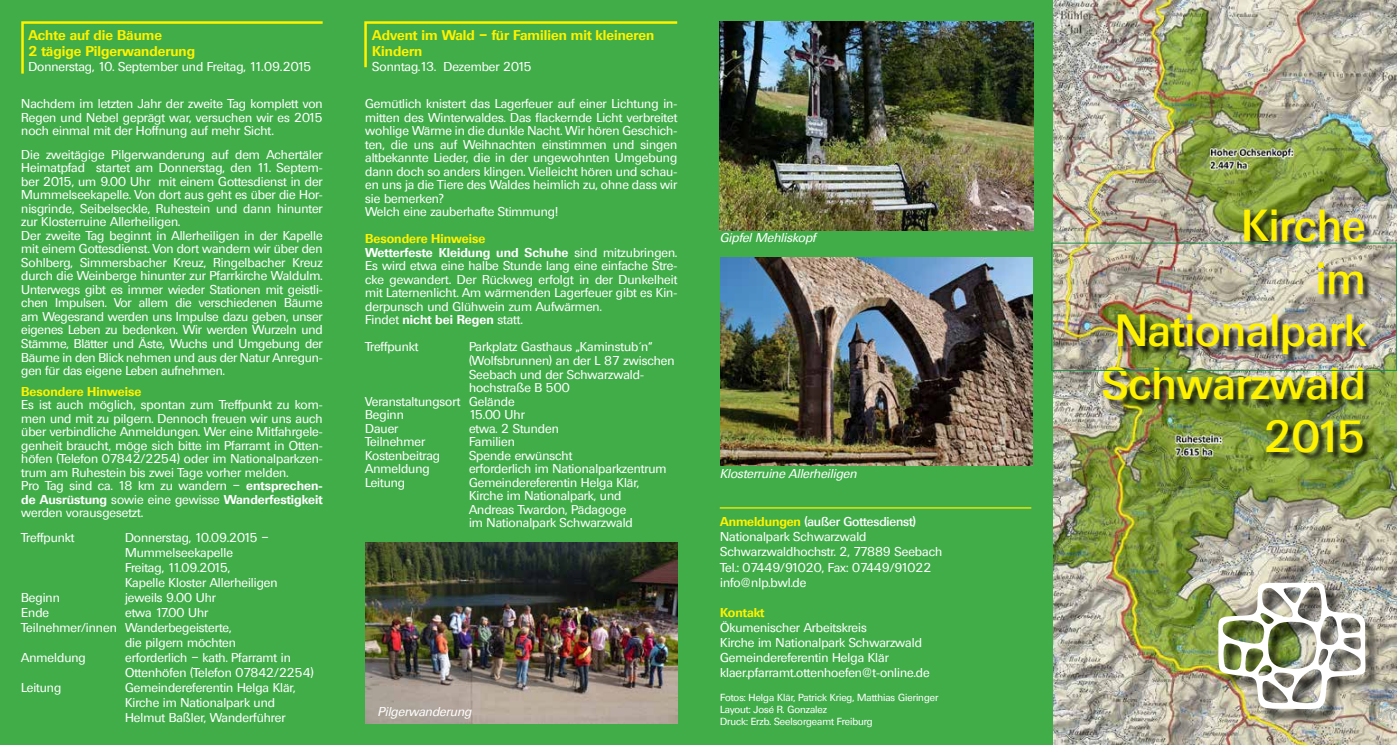
<style>
.page{position:relative;width:1397px;height:745px;background:#fff}
.page>*{position:absolute;margin:0;border:0;box-sizing:border-box;transform-origin:0 0}
.t1{font:500 43.75px/52.5px "Ultimate Serial";color:#fff200;text-align:right}
.t2{font:700 13.75px/16.5px "Ultimate Serial";color:#fff200}
.t3{font:12.5px/13.5px "Ultimate Serial";color:#fff}
.t4{font:italic 12.5px "Ultimate Serial";color:#fff}
.t5{font:700 12.5px "Ultimate Serial";color:#fff200}
.t6{font:10px/12px "Ultimate Serial";color:#fff}
.s1{font-weight:700}
.s2{font-weight:700;color:#fff200}
.s3{font-weight:500}
</style>
<div class="page">
<div style="left:0;top:0;width:1396px;height:744px;background:#41ad49"></div>
<img style="left:1052px;top:0;width:344px;height:744px">
<div style="left:1220px;top:584px;width:160px;height:140px;background:#000;opacity:.75"></div>
<img style="left:1217px;top:582px;width:148px;height:127px">
<div style="left:1104px;top:211px;width:270px;height:250px;background:#000;opacity:.75"></div>
<svg style="left:364px;top:21px;width:314px;height:47px"></svg>
<hr style="left:719px;top:507px;width:312px;height:1px;background:#fff200">
<div style="left:1051px;top:243px;width:345px;height:127px;border:1px solid #1e8e44"></div>
<svg style="left:21px;top:21px;width:302px;height:53px"></svg>
<img style="left:365px;top:542px;width:312px;height:181px">
<img style="left:719px;top:21px;width:314px;height:209px">
<img style="left:720px;top:257px;width:311px;height:208px">
<p class="t2" style="left:28px;top:25px;width:168px">Achte auf die Bäume<br>2 tägige Pilgerwanderung</p>
<p class="t3" style="left:28px;top:59px;width:284px">Donnerstag, 10. September und Freitag, 11.09.2015</p>
<p class="t3" style="left:21px;top:96px;width:303px;text-align:justify">Nachdem im letzten Jahr der zweite Tag komplett von Regen und Nebel geprägt war, versuchen wir es 2015 noch einmal mit der Hoffnung auf mehr Sicht.</p>
<p class="t3" style="left:21px;top:146px;width:303px">Die zweitägige Pilgerwanderung auf dem Achertäler Heimatpfad startet am Donnerstag, den 11. Septem&shy;ber 2015, um 9.00 Uhr mit einem Gottesdienst in der Mummelseekapelle. Von dort aus geht es über die Hor&shy;nisgrinde, Seibelseckle, Ruhestein und dann hinunter zur Klosterruine Allerheiligen.<br>Der zweite Tag beginnt in Allerheiligen in der Kapelle mit einem Gottesdienst. Von dort wandern wir über den Sohlberg, Simmersbacher Kreuz, Ringelbacher Kreuz durch die Weinberge hinunter zur Pfarrkirche Waldulm.<br>Unterwegs gibt es immer wieder Stationen mit geistli&shy;chen Impulsen. Vor allem die verschiedenen Bäume am Wegesrand werden uns Impulse dazu geben, unser eigenes Leben zu bedenken. Wir werden Wurzeln und Stämme, Blätter und Äste, Wuchs und Umgebung der Bäume in den Blick nehmen und aus der Natur Anregun&shy;gen für das eigene Leben aufnehmen.</p>
<p class="t5" style="left:21px;top:380px;width:122px">Besondere Hinweise</p>
<p class="t3" style="left:21px;top:396px;width:303px">Es ist auch möglich, spontan zum Treffpunkt zu kom&shy;men und mit zu pilgern. Dennoch freuen wir uns auch über verbindliche Anmeldungen. Wer eine Mitfahrgele&shy;genheit braucht, möge sich bitte im Pfarramt in Otten&shy;höfen (Telefon 07842/2254) oder im Nationalparkzen&shy;trum am Ruhestein bis zwei Tage vorher melden.<br>Pro Tag sind ca. 18 km zu wandern – <span class="s1">entsprechen&shy;de Ausrüstung</span> sowie eine gewisse <span class="s1">Wanderfestigkeit </span>werden vorausgesetzt.</p>
<p class="t3" style="left:21px;top:529px;width:55px">Treffpunkt</p>
<p class="t3" style="left:125px;top:528px;width:154px;line-height:15px">Donnerstag, 10.09.2015 –<br>Mummelseekapelle<br>Freitag, 11.09.2015,<br>Kapelle Kloster Allerheiligen</p>
<p class="t3" style="left:21px;top:589px;width:40px">Beginn</p>
<p class="t3" style="left:125px;top:589px;width:92px">jeweils 9.00 Uhr</p>
<p class="t3" style="left:21px;top:604px;width:29px">Ende</p>
<p class="t3" style="left:125px;top:604px;width:85px">etwa 17.00 Uhr</p>
<p class="t3" style="left:21px;top:619px;width:212px">Teilnehmer/innen Wanderbegeisterte,</p>
<p class="t3" style="left:125px;top:634px;width:112px">die pilgern möchten</p>
<p class="t3" style="left:21px;top:649px;width:66px">Anmeldung</p>
<p class="t3" style="left:125px;top:648px;width:190px;line-height:15px">erforderlich – kath. Pfarramt in<br>Ottenhöfen (Telefon 07842/2254)</p>
<p class="t3" style="left:21px;top:679px;width:41px">Leitung</p>
<p class="t3" style="left:125px;top:678px;width:172px;line-height:15px">Gemeindereferentin Helga Klär,<br>Kirche im Nationalpark und<br>Helmut Baßler, Wanderführer</p>
<p class="t2" style="left:372px;top:25px;width:283px">Advent im Wald – für Familien mit kleineren<br>Kindern</p>
<p class="t3" style="left:372px;top:59px;width:161px">Sonntag.13. Dezember 2015</p>
<p class="t3" style="left:365px;top:96px;width:313px">Gemütlich knistert das Lagerfeuer auf einer Lichtung in&shy;mitten des Winterwaldes. Das flackernde Licht verbreitet wohlige Wärme in die dunkle Nacht. Wir hören Geschich&shy;ten, die uns auf Weihnachten einstimmen und singen altbekannte Lieder, die in der ungewohnten Umgebung dann doch so anders klingen. Vielleicht hören und schau&shy;en uns ja die Tiere des Waldes heimlich zu, ohne dass wir sie bemerken?<br>Welch eine zauberhafte Stimmung!</p>
<p class="t3" style="left:365px;top:231px;width:313px"><span class="s2">Besondere Hinweise<br></span><span class="s1">Wetterfeste Kleidung und Schuhe</span> sind mitzubringen.<br>Es wird etwa eine halbe Stunde lang eine einfache Stre&shy;cke gewandert. Der Rückweg erfolgt in der Dunkelheit mit Laternenlicht. Am wärmenden Lagerfeuer gibt es Kin&shy;derpunsch und Glühwein zum Aufwärmen.<br>Findet <span class="s1">nicht bei Regen</span> statt.</p>
<p class="t3" style="left:365px;top:339px;width:55px">Treffpunkt</p>
<p class="t3" style="left:469px;top:339px;width:185px">Parkplatz Gasthaus „Kaminstub´n“</p>
<p class="t3" style="left:469px;top:352px;width:207px">(Wolfsbrunnen) an der L 87 zwischen</p>
<p class="t3" style="left:469px;top:366px;width:176px">Seebach und der Schwarzwald-</p>
<p class="t3" style="left:469px;top:379px;width:102px">hochstraße B 500</p>
<p class="t3" style="left:365px;top:392px;width:151px">Veranstaltungsort Gelände</p>
<p class="t3" style="left:365px;top:406px;width:40px">Beginn</p>
<p class="t3" style="left:469px;top:406px;width:57px">15.00 Uhr</p>
<p class="t3" style="left:365px;top:419px;width:35px">Dauer</p>
<p class="t3" style="left:469px;top:419px;width:91px">etwa. 2 Stunden</p>
<p class="t3" style="left:365px;top:433px;width:61px">Teilnehmer</p>
<p class="t3" style="left:469px;top:433px;width:47px">Familien</p>
<p class="t3" style="left:365px;top:446px;width:76px">Kostenbeitrag</p>
<p class="t3" style="left:469px;top:446px;width:105px">Spende erwünscht</p>
<p class="t3" style="left:365px;top:460px;width:66px">Anmeldung</p>
<p class="t3" style="left:469px;top:460px;width:199px">erforderlich im Nationalparkzentrum</p>
<p class="t3" style="left:365px;top:473px;width:41px">Leitung</p>
<p class="t3" style="left:469px;top:473px;width:172px">Gemeindereferentin Helga Klär,<br>Kirche im Nationalpark, und<br>Andreas Twardon, Pädagoge im Nationalpark Schwarzwald</p>
<p class="t4" style="left:377px;top:701px;width:95px">Pilgerwanderung</p>
<p class="t4" style="left:719px;top:228px;width:97px">Gipfel Mehliskopf</p>
<p class="t4" style="left:719px;top:463px;width:138px">Klosterruine Allerheiligen</p>
<p class="t3" style="left:720px;top:513px;width:223px;line-height:15px"><span class="s2">Anmeldungen</span> <span class="s3">(außer Gottesdienst)<br></span>Nationalpark Schwarzwald<br>Schwarzwaldhochstr. 2, 77889 Seebach<br>Tel.: 07449/91020, Fax: 07449/91022 info@nlp.bwl.de</p>
<p class="t5" style="left:720px;top:601px;width:46px">Kontakt</p>
<p class="t3" style="left:720px;top:618px;width:211px;line-height:15px">Ökumenischer Arbeitskreis<br>Kirche im Nationalpark Schwarzwald Gemeindereferentin Helga Klär klaer.pfarramt.ottenhoefen@t-online.de</p>
<p class="t6" style="left:720px;top:689px;width:219px">Fotos: Helga Klär, Patrick Krieg, Matthias Gieringer<br>Layout: José R. Gonzalez<br>Druck: Erzb. Seelsorgeamt Freiburg</p>
<h1 class="t1" style="left:1102px;top:195px;width:265px">Kirche<br>im<br>Nationalpark<br>Schwarzwald<br>2015</h1>
</div>
